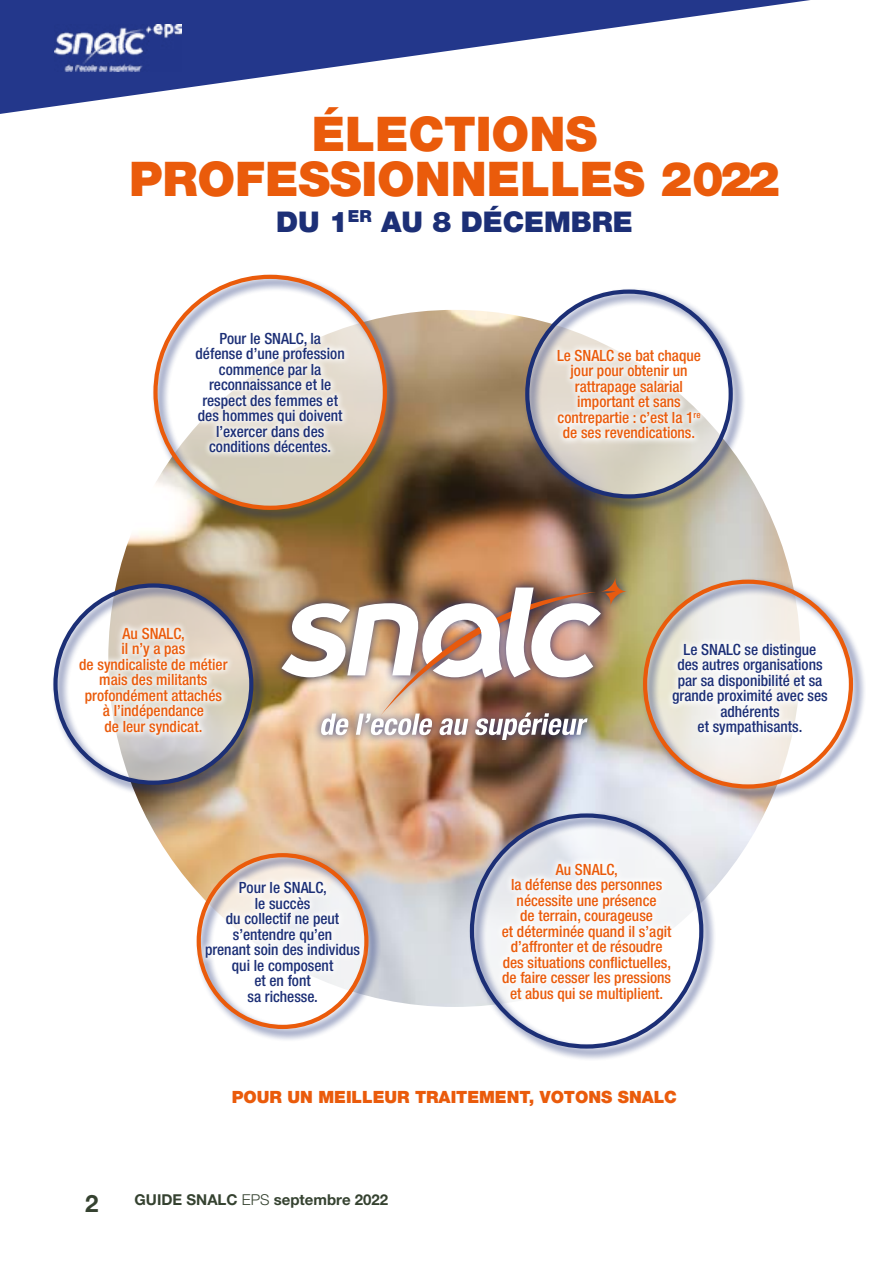
<style>
.page{position:relative;width:893px;height:1263px;background:#fff}
.page>*{position:absolute;margin:0;border:0;box-sizing:border-box;transform-origin:0 0}
.t1{font:900 47.85px/45px "Helvetica Neue LT Pro";letter-spacing:-.005em;color:#ea5b0b;text-align:center}
.t2{font:900 28.65px "Helvetica Neue LT Pro";letter-spacing:-.005em;color:#1c2f76}
.t3{font:700 24px "Helvetica Neue LT Pro";color:#354230}
.t4{font:900 16.95px "Helvetica Neue LT Pro";letter-spacing:-.005em;color:#ea5b0b}
.t5{font:500 condensed 15.45px/15.5px "Helvetica Neue LT Pro";color:#ea5b0b;text-align:center}
.t6{font:500 condensed 15.45px/15.5px "Helvetica Neue LT Pro";color:#1c2f76;text-align:center}
.t7{font:700 15px "Helvetica Neue LT Pro";color:#354230}
.s1{font-weight:300}
</style>
<div class="page">
<svg style="left:0;top:0;width:810px;height:114px"></svg>
<img style="left:54px;top:24px;width:128px;height:47px">
<img style="left:117px;top:310px;width:674px;height:697px">
<div style="left:195px;top:851px;width:186px;height:191px;background:#1c2f76;opacity:.75"></div>
<div style="left:523px;top:287px;width:223px;height:224px;background:#1c2f76;opacity:.75"></div>
<div style="left:51px;top:581px;width:215px;height:217px;background:#1c2f76;opacity:.75"></div>
<div style="left:53px;top:583px;width:200px;height:202px;border:4px solid #1c2f76;border-radius:50%"></div>
<div style="left:151px;top:273px;width:249px;height:250px;background:#1c2f76;opacity:.75"></div>
<div style="left:468px;top:811px;width:248px;height:251px;background:#1c2f76;opacity:.75"></div>
<div style="left:641px;top:577px;width:225px;height:225px;background:#1c2f76;opacity:.75"></div>
<div style="left:199px;top:875px;width:168px;height:134px;background:#fff;opacity:.9"></div>
<div style="left:551px;top:342px;width:156px;height:103px;background:#fff;opacity:.9"></div>
<div style="left:666px;top:636px;width:169px;height:106px;background:#fff;opacity:.9"></div>
<div style="left:495px;top:856px;width:183px;height:153px;background:#fff"></div>
<div style="left:73px;top:620px;width:161px;height:122px;background:#fff;opacity:.9"></div>
<div style="left:189px;top:325px;width:162px;height:134px;background:#fff;opacity:.9"></div>
<div style="left:273px;top:571px;width:360px;height:178px;background:#1c2f76;opacity:.85"></div>
<img style="left:281px;top:577px;width:346px;height:163px">
<h1 class="t1" style="left:129px;top:112px;width:652px">ÉLECTIONS<br>PROFESSIONNELLES 2022</h1>
<h2 class="t2" style="left:276px;top:204px;width:358px">DU 1<sup>ER</sup> AU 8 DÉCEMBRE</h2>
<p class="t6" style="left:196px;top:330px;width:151px">Pour le SNALC, la défense d’une profession commence par la reconnaissance et le respect des femmes et des hommes qui doivent l’exercer dans des conditions décentes.</p>
<p class="t5" style="left:79px;top:625px;width:150px">Au SNALC,<br>il n’y a pas<br>de syndicaliste de métier mais des militants profondément attachés<br>à l’indépendance<br>de leur syndicat.</p>
<p class="t6" style="left:205px;top:880px;width:157px">Pour le SNALC,<br>le succès<br>du collectif ne peut s’entendre qu’en<br>prenant soin des individus qui le composent<br>et en font<br>sa richesse.</p>
<p class="t5" style="left:557px;top:347px;width:146px">Le SNALC se bat chaque jour pour obtenir un rattrapage salarial important et sans contrepartie : c’est la 1<sup>re </sup>de ses revendications.</p>
<p class="t6" style="left:672px;top:641px;width:157px">Le SNALC se distingue des autres organisations par sa disponibilité et sa grande proximité avec ses adhérents<br>et sympathisants.</p>
<p class="t5" style="left:502px;top:861px;width:171px">Au SNALC,<br>la défense des personnes nécessite une présence<br>de terrain, courageuse<br>et déterminée quand il s’agit d’affronter et de résoudre des situations conflictuelles, de faire cesser les pressions et abus qui se multiplient.</p>
<p class="t4" style="left:232px;top:1087px;width:447px">POUR UN MEILLEUR TRAITEMENT, VOTONS SNALC</p>
<h3 class="t3" style="left:85px;top:1189px;width:15px">2</h3>
<p class="t7" style="left:135px;top:1190px;width:255px">GUIDE SNALC <span class="s1">EPS</span> septembre 2022</p>
</div>
